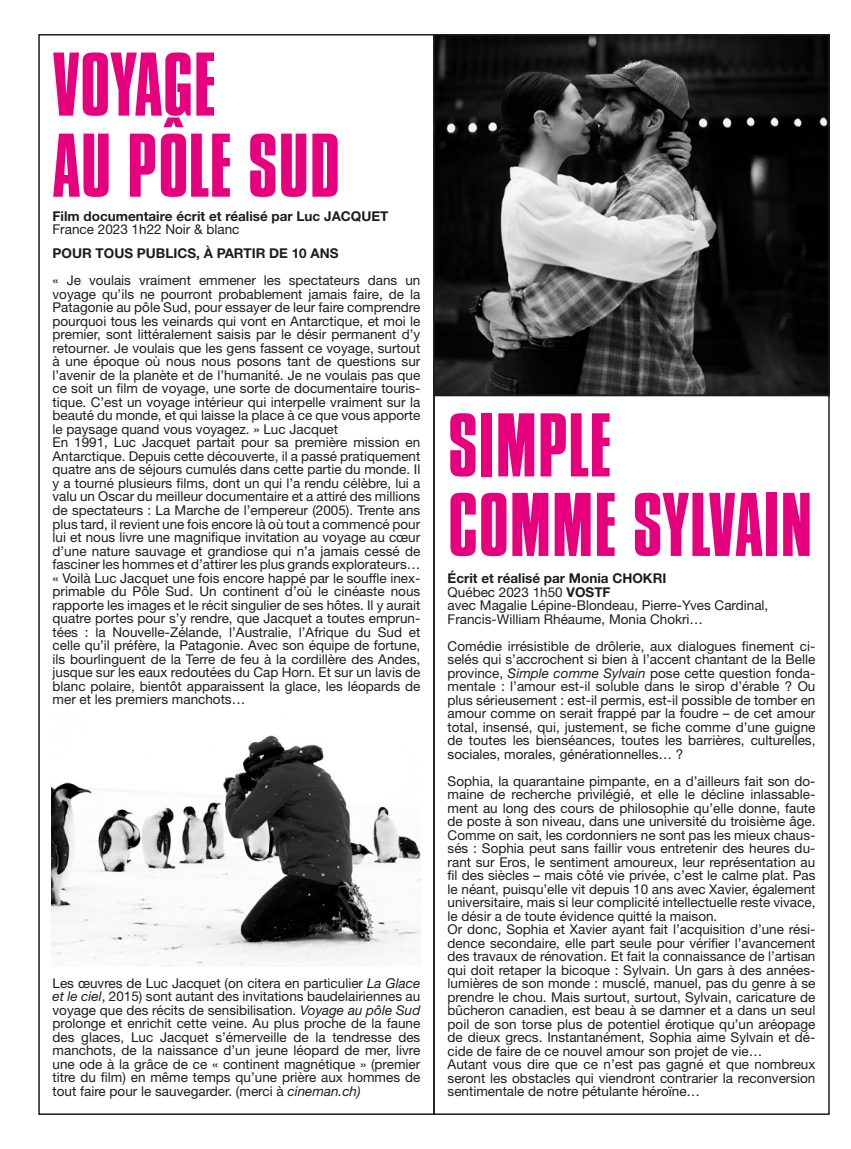
<style>
.page{position:relative;width:851px;height:1149px;background:#fff}
.page>*{position:absolute;margin:0;border:0;box-sizing:border-box;transform-origin:0 0}
.t1{font:94.5px/79.5px "Compacta Std";color:#e6007e}
.t2{font:13.5px/13.5px "Helvetica Neue LT Std";color:#1d1d1b}
.t3{font:700 13.5px "Helvetica Neue LT Std";color:#1d1d1b}
.s1{font-style:italic}
.s2{font-weight:700}
</style>
<div class="page">
<img style="left:436px;top:37px;width:390px;height:356px">
<div style="left:433px;top:34px;width:396px;height:362px;border:2px solid #1d1d1b"></div>
<div style="left:38px;top:34px;width:396px;height:1080px;border:2px solid #1d1d1b"></div>
<img style="left:52px;top:735px;width:368px;height:230px">
<h1 class="t1" style="left:53px;top:45px;width:289px;line-height:81px">VOYAGE<br>AU PÔLE SUD</h1>
<p class="t3" style="left:53px;top:207px;width:337px">Film documentaire écrit et réalisé par Luc JACQUET</p>
<p class="t2" style="left:53px;top:222px;width:188px">France 2023 1h22 Noir &amp; blanc</p>
<p class="t3" style="left:53px;top:245px;width:287px">POUR TOUS PUBLICS, À PARTIR DE 10 ANS</p>
<p class="t2" style="left:53px;top:273px;width:369px">« Je voulais vraiment emmener les spectateurs dans un voyage qu’ils ne pourront probablement jamais faire, de la Patagonie au pôle Sud, pour essayer de leur faire comprendre pourquoi tous les veinards qui vont en Antarctique, et moi le premier, sont littéralement saisis par le désir permanent d’y retourner. Je voulais que les gens fassent ce voyage, surtout à une époque où nous nous posons tant de questions sur l’avenir de la planète et de l’humanité. Je ne voulais pas que ce soit un film de voyage, une sorte de documentaire touris&shy;tique. C’est un voyage intérieur qui interpelle vraiment sur la beauté du monde, et qui laisse la place à ce que vous apporte le paysage quand vous voyagez. » Luc Jacquet<br>En 1991, Luc Jacquet partait pour sa première mission en Antarctique. Depuis cette découverte, il a passé pratiquement quatre ans de séjours cumulés dans cette partie du monde. Il y a tourné plusieurs films, dont un qui l’a rendu célèbre, lui a valu un Oscar du meilleur documentaire et a attiré des millions de spectateurs : La Marche de l’empereur (2005). Trente ans plus tard, il revient une fois encore là où tout a commencé pour lui et nous livre une magnifique invitation au voyage au cœur d’une nature sauvage et grandiose qui n’a jamais cessé de fasciner les hommes et d’attirer les plus grands explorateurs… « Voilà Luc Jacquet une fois encore happé par le souffle inex&shy;primable du Pôle Sud. Un continent d’où le cinéaste nous rapporte les images et le récit singulier de ses hôtes. Il y aurait quatre portes pour s’y rendre, que Jacquet a toutes emprun&shy;tées : la Nouvelle-Zélande, l’Australie, l’Afrique du Sud et celle qu’il préfère, la Patagonie. Avec son équipe de fortune, ils bourlinguent de la Terre de feu à la cordillère des Andes, jusque sur les eaux redoutées du Cap Horn. Et sur un lavis de blanc polaire, bientôt apparaissent la glace, les léopards de mer et les premiers manchots…</p>
<p class="t2" style="left:53px;top:975px;width:369px;text-align:justify">Les œuvres de Luc Jacquet (on citera en particulier <span class="s1">La Glace et le ciel</span>, 2015) sont autant des invitations baudelairiennes au voyage que des récits de sensibilisation. <span class="s1">Voyage au pôle Sud </span>prolonge et enrichit cette veine. Au plus proche de la faune des glaces, Luc Jacquet s’émerveille de la tendresse des manchots, de la naissance d’un jeune léopard de mer, livre une ode à la grâce de ce « continent magnétique » (premier titre du film) en même temps qu’une prière aux hommes de tout faire pour le sauvegarder. (merci à <span class="s1">cineman.ch)</span></p>
<h1 class="t1" style="left:447px;top:406px;width:366px">SIMPLE<br>COMME SYLVAIN</h1>
<p class="t2" style="left:447px;top:571px;width:322px"><span class="s2">Écrit et réalisé par Monia CHOKRI<br></span>Québec 2023 1h50 <span class="s2">VOSTF<br></span>avec Magalie Lépine-Blondeau, Pierre-Yves Cardinal, Francis-William Rhéaume, Monia Chokri…</p>
<p class="t2" style="left:447px;top:638px;width:369px;text-align:justify">Comédie irrésistible de drôlerie, aux dialogues finement ci&shy;selés qui s’accrochent si bien à l’accent chantant de la Belle province, <span class="s1">Simple comme Sylvain</span> pose cette question fonda&shy;mentale : l’amour est-il soluble dans le sirop d’érable ? Ou plus sérieusement : est-il permis, est-il possible de tomber en amour comme on serait frappé par la foudre – de cet amour total, insensé, qui, justement, se fiche comme d’une guigne de toutes les bienséances, toutes les barrières, culturelles, sociales, morales, générationnelles… ?</p>
<p class="t2" style="left:447px;top:773px;width:369px">Sophia, la quarantaine pimpante, en a d’ailleurs fait son do&shy;maine de recherche privilégié, et elle le décline inlassable&shy;ment au long des cours de philosophie qu’elle donne, faute de poste à son niveau, dans une université du troisième âge.<br>Comme on sait, les cordonniers ne sont pas les mieux chaus&shy;sés : Sophia peut sans faillir vous entretenir des heures du&shy;rant sur Eros, le sentiment amoureux, leur représentation au fil des siècles – mais côté vie privée, c’est le calme plat. Pas le néant, puisqu’elle vit depuis 10 ans avec Xavier, également universitaire, mais si leur complicité intellectuelle reste vivace, le désir a de toute évidence quitté la maison.<br>Or donc, Sophia et Xavier ayant fait l’acquisition d’une rési&shy;dence secondaire, elle part seule pour vérifier l’avancement des travaux de rénovation. Et fait la connaissance de l’artisan qui doit retaper la bicoque : Sylvain. Un gars à des années&shy;lumières de son monde : musclé, manuel, pas du genre à se prendre le chou. Mais surtout, surtout, Sylvain, caricature de bûcheron canadien, est beau à se damner et a dans un seul poil de son torse plus de potentiel érotique qu’un aréopage de dieux grecs. Instantanément, Sophia aime Sylvain et dé&shy;cide de faire de ce nouvel amour son projet de vie…<br>Autant vous dire que ce n’est pas gagné et que nombreux seront les obstacles qui viendront contrarier la reconversion sentimentale de notre pétulante héroïne…</p>
</div>
